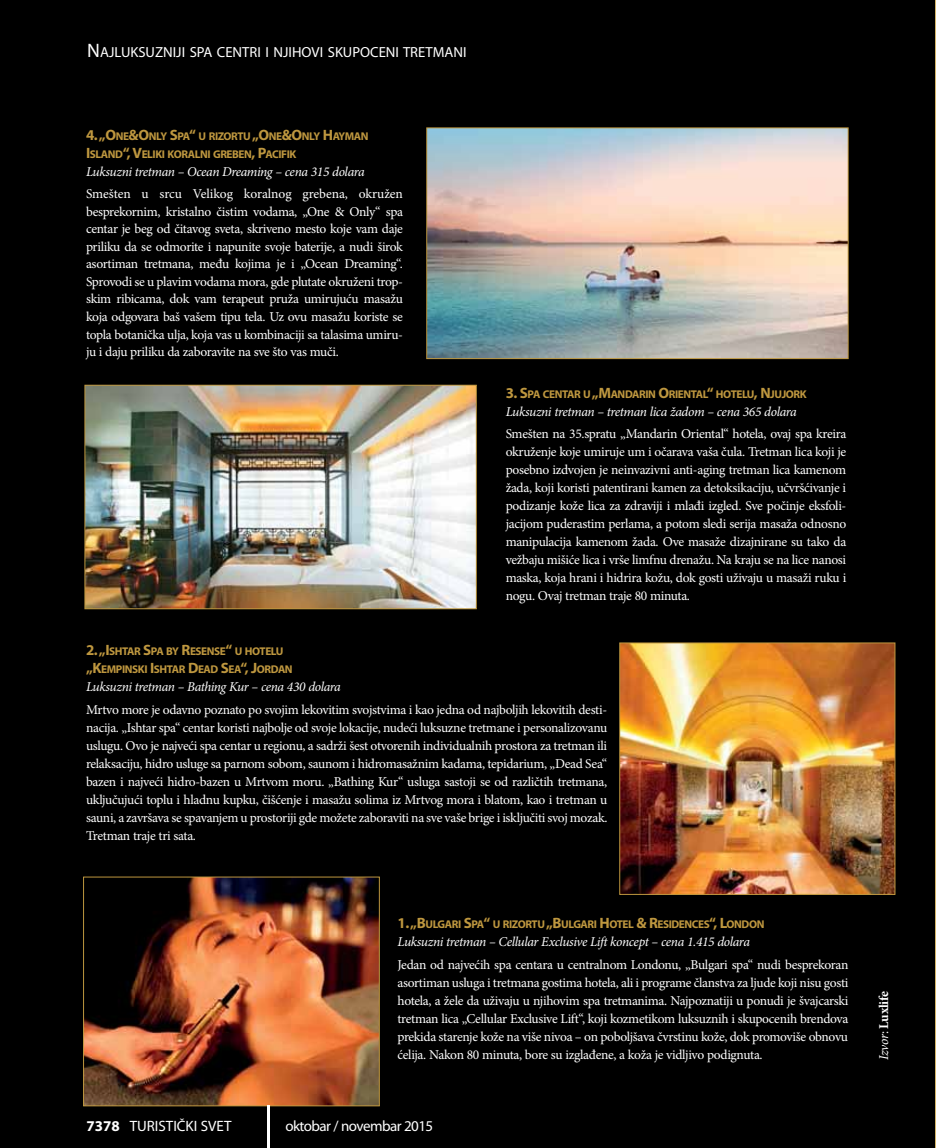
<style>
.page{position:relative;width:936px;height:1148px;background:#fff}
.page>*{position:absolute;margin:0;border:0;box-sizing:border-box;transform-origin:0 0}
.t1{font:15px "Myriad Pro";letter-spacing:-.035em;color:#fff}
.t2{font:15px "Myriad Pro";color:#fff}
.t3{font:14.7px "Myriad Pro";color:#fff}
.t4{font:13.5px/18px "Minion Pro";letter-spacing:-.025em;color:#fff;text-align:justify}
.t5{font:italic 13.5px "Minion Pro";letter-spacing:-.03em;color:#fff}
.t6{font:700 13.5px "Minion Pro";letter-spacing:-.025em;color:#fff}
.t7{font:700 11.25px/18px "Myriad Pro";letter-spacing:-.035em;color:#be973f}
.s1{font-size:19.5px}
.s2{font-size:15px}
.s3{font-weight:700}
.s4{font-weight:400;font-style:italic}
.s5{font-weight:400}
</style>
<div class="page">
<div style="left:0;top:0;width:935px;height:1147px;background:#000"></div>
<hr style="left:935px;top:0;width:1px;height:1147px;background:#d3b368">
<img style="left:428px;top:129px;width:419px;height:228px">
<div style="left:426px;top:127px;width:423px;height:232px;border:1px solid #be973f"></div>
<img style="left:621px;top:644px;width:272px;height:248px">
<div style="left:619px;top:642px;width:276px;height:252px;border:1px solid #be973f"></div>
<img style="left:85px;top:878px;width:293px;height:226px">
<div style="left:83px;top:876px;width:297px;height:230px;border:1px solid #be973f"></div>
<img style="left:87px;top:387px;width:388px;height:220px">
<div style="left:85px;top:385px;width:392px;height:224px;border:1px solid #be973f"></div>
<hr style="left:267px;top:1105px;width:2px;height:42px;background:#fff">
<p class="t3" style="left:87px;top:46px;width:381px"><span class="s1">N</span>AJLUKSUZNIJI SPA CENTRI I NJIHOVI SKUPOCENI TRETMANI</p>
<p class="t7" style="left:86px;top:128px;width:284px"><span class="s2">4. „O</span>NE<span class="s2">&amp;O</span>NLY <span class="s2">S</span>PA<span class="s2">“</span> U RIZORTU<span class="s2">„O</span>NE<span class="s2">&amp;O</span>NLY <span class="s2">H</span>AYMAN<br><span class="s2">I</span>SLAND<span class="s2">“, V</span>ELIKI KORALNI GREBEN<span class="s2">, P</span>ACIFIK</p>
<p class="t5" style="left:86px;top:166px;width:280px">Luksuzni tretman – Ocean Dreaming – cena 315 dolara</p>
<p class="t4" style="left:86px;top:186px;width:319px;line-height:17.5px">Smešten u srcu Velikog koralnog grebena, okružen besprekornim, kristalno čistim vodama, „One &amp; Only“ spa centar je beg od čitavog sveta, skriveno mesto koje vam daje priliku da se odmorite i napunite svoje baterije, a nudi širok asortiman tretmana, među kojima je i „Ocean Dreaming“.<br>Sprovodi se u plavim vodama mora, gde plutate okruženi trop&shy;skim ribicama, dok vam terapeut pruža umirujuću masažu koja odgovara baš vašem tipu tela. Uz ovu masažu koriste se topla botanička ulja, koja vas u kombinaciji sa talasima umiru&shy;ju i daju priliku da zaboravite na sve što vas muči.</p>
<p class="t7" style="left:506px;top:385px;width:303px"><span class="s2">3. S</span>PA CENTAR U<span class="s2">„M</span>ANDARIN <span class="s2">O</span>RIENTAL<span class="s2">“</span> HOTELU<span class="s2">, N</span>JUJORK</p>
<p class="t5" style="left:506px;top:406px;width:293px">Luksuzni tretman – tretman lica žadom – cena 365 dolara</p>
<p class="t4" style="left:506px;top:425px;width:342px">Smešten na 35.spratu „Mandarin Oriental“ hotela, ovaj spa kreira okruženje koje umiruje um i očarava vaša čula. Tretman lica koji je posebno izdvojen je neinvazivni anti-aging tretman lica kamenom žada, koji koristi patentirani kamen za detoksikaciju, učvršćivanje i podizanje kože lica za zdraviji i mlađi izgled. Sve počinje eksfoli&shy;jacijom puderastim perlama, a potom sledi serija masaža odnosno manipulacija kamenom žada. Ove masaže dizajnirane su tako da vežbaju mišiće lica i vrše limfnu drenažu. Na kraju se na lice nanosi maska, koja hrani i hidrira kožu, dok gosti uživaju u masaži ruku i nogu. Ovaj tretman traje 80 minuta.</p>
<p class="t7" style="left:86px;top:643px;width:208px"><span class="s2">2. „I</span>SHTAR <span class="s2">S</span>PA BY <span class="s2">R</span>ESENSE<span class="s2">“</span> U HOTELU <span class="s2">„K</span>EMPINSKI <span class="s2">I</span>SHTAR <span class="s2">D</span>EAD <span class="s2">S</span>EA<span class="s2">“, J</span>ORDAN</p>
<p class="t5" style="left:86px;top:681px;width:256px">Luksuzni tretman – Bathing Kur – cena 430 dolara</p>
<p class="t4" style="left:86px;top:701px;width:523px">Mrtvo more je odavno poznato po svojim lekovitim svojstvima i kao jedna od najboljih lekovitih desti&shy;nacija. „Ishtar spa“ centar koristi najbolje od svoje lokacije, nudeći luksuzne tretmane i personalizovanu uslugu. Ovo je najveći spa centar u regionu, a sadrži šest otvorenih individualnih prostora za tretman ili relaksaciju, hidro usluge sa parnom sobom, saunom i hidromasažnim kadama, tepidarium, „Dead Sea“ bazen i najveći hidro-bazen u Mrtvom moru. „Bathing Kur“ usluga sastoji se od različtih tretmana, uključujući toplu i hladnu kupku, čišćenje i masažu solima iz Mrtvog mora i blatom, kao i tretman u sauni, a završava se spavanjem u prostoriji gde možete zaboraviti na sve vaše brige i isključiti svoj mozak.<br>Tretman traje tri sata.</p>
<p class="t7" style="left:397px;top:916px;width:368px"><span class="s2">1. „B</span>ULGARI <span class="s2">S</span>PA<span class="s2">“</span> U RIZORTU<span class="s2">„B</span>ULGARI <span class="s2">H</span>OTEL <span class="s2">&amp; R</span>ESIDENCES<span class="s2">“, L</span>ONDON</p>
<p class="t5" style="left:397px;top:936px;width:354px">Luksuzni tretman – Cellular Exclusive Lift koncept – cena 1.415 dolara</p>
<p class="t4" style="left:397px;top:956px;width:452px">Jedan od najvećih spa centara u centralnom Londonu, „Bulgari spa“ nudi besprekoran asortiman usluga i tretmana gostima hotela, ali i programe članstva za ljude koji nisu gosti hotela, a žele da uživaju u njihovim spa tretmanima. Najpoznatiji u ponudi je švajcarski tretman lica „Cellular Exclusive Lift“, koji kozmetikom luksuznih i skupocenih brendova prekida starenje kože na više nivoa – on poboljšava čvrstinu kože, dok promoviše obnovu ćelija. Nakon 80 minuta, bore su izglađene, a koža je vidljivo podignuta.</p>
<p class="t2" style="left:87px;top:1120px;width:147px"><span class="s3">7378</span> TURISTIČKI SVET</p>
<p class="t1" style="left:285px;top:1120px;width:149px">oktobar / novembar 2015</p>
<p class="t6" style="left:878px;top:1059px;width:70px;rotate:-90deg"><span class="s4">Izvor</span><span class="s5">:</span> Luxlife</p>
</div>
